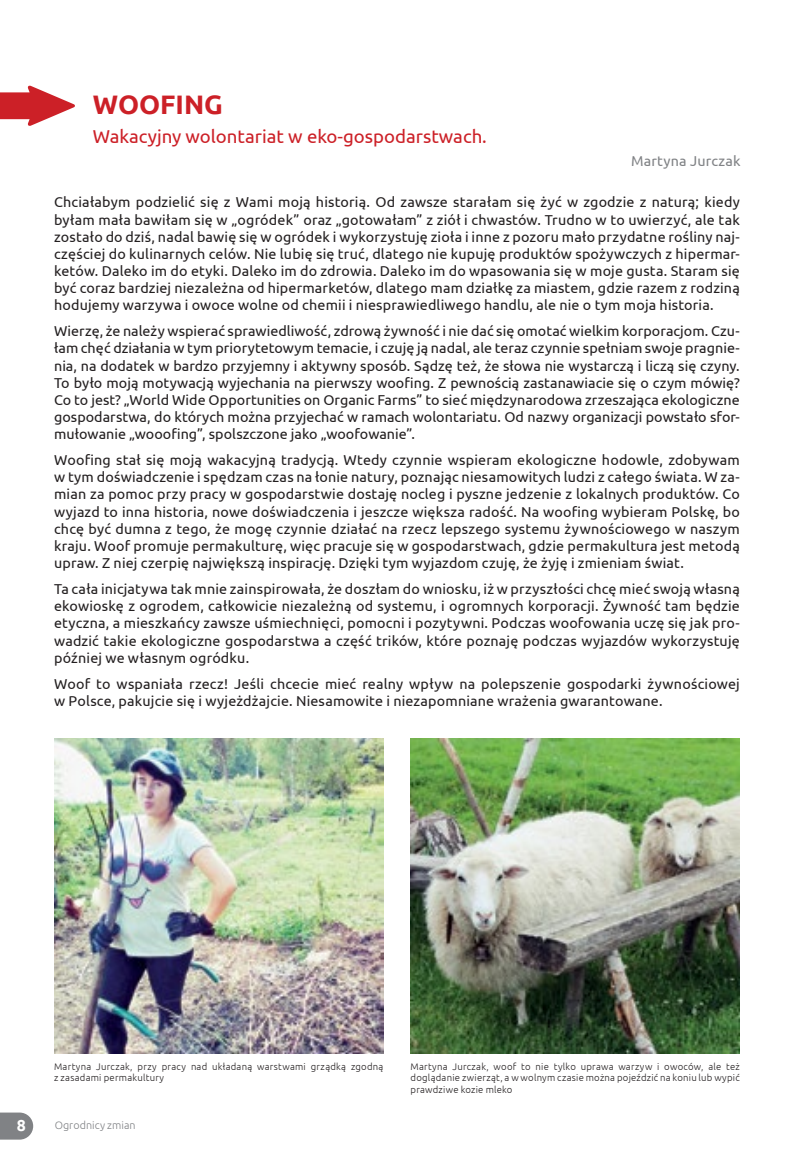
<style>
.page{position:relative;width:794px;height:1166px;background:#fff}
.page>*{position:absolute;margin:0;border:0;box-sizing:border-box;transform-origin:0 0}
.t1{font:700 26.78px "Ubuntu";color:#cc2027}
.t2{font:18.55px "Ubuntu";color:#cc2027}
.t3{font:700 15.92px "Ubuntu";color:#fff}
.t4{font:14.35px/17.2px "Ubuntu";letter-spacing:.01em;color:#231f20;text-align:justify}
.t5{font:14.35px "Ubuntu";letter-spacing:.015em;color:#808285}
.t6{font:300 10.67px "Ubuntu";letter-spacing:.005em;color:#808285}
.t7{font:300 9.62px/11.4px "Ubuntu";letter-spacing:.025em;color:#231f20}
</style>
<div class="page">
<svg style="left:0;top:1112px;width:33px;height:27px"></svg>
<svg style="left:0;top:86px;width:75px;height:40px"></svg>
<img style="left:54px;top:738px;width:329px;height:315px">
<img style="left:410px;top:738px;width:330px;height:315px">
<h1 class="t1" style="left:93px;top:88px;width:132px">WOOFING</h1>
<p class="t2" style="left:93px;top:125px;width:395px">Wakacyjny wolontariat w eko-gospodarstwach.</p>
<p class="t5" style="left:631px;top:152px;width:111px">Martyna Jurczak</p>
<p class="t4" style="left:54px;top:193px;width:687px">Chciałabym podzielić się z Wami moją historią. Od zawsze starałam się żyć w zgodzie z naturą; kiedy byłam mała bawiłam się w „ogródek” oraz „gotowałam” z ziół i chwastów. Trudno w to uwierzyć, ale tak zostało do dziś, nadal bawię się w ogródek i wykorzystuję zioła i inne z pozoru mało przydatne rośliny naj&shy;częściej do kulinarnych celów. Nie lubię się truć, dlatego nie kupuję produktów spożywczych z hipermar&shy;ketów. Daleko im do etyki. Daleko im do zdrowia. Daleko im do wpasowania się w moje gusta. Staram się być coraz bardziej niezależna od hipermarketów, dlatego mam działkę za miastem, gdzie razem z rodziną hodujemy warzywa i owoce wolne od chemii i niesprawiedliwego handlu, ale nie o tym moja historia.</p>
<p class="t4" style="left:54px;top:322px;width:687px">Wierzę, że należy wspierać sprawiedliwość, zdrową żywność i nie dać się omotać wielkim korporacjom. Czu&shy;łam chęć działania w tym priorytetowym temacie, i czuję ją nadal, ale teraz czynnie spełniam swoje pragnie&shy;nia, na dodatek w bardzo przyjemny i aktywny sposób. Sądzę też, że słowa nie wystarczą i liczą się czyny.<br>To było moją motywacją wyjechania na pierwszy woofing. Z pewnością zastanawiacie się o czym mówię?<br>Co to jest? „World Wide Opportunities on Organic Farms” to sieć międzynarodowa zrzeszająca ekologiczne gospodarstwa, do których można przyjechać w ramach wolontariatu. Od nazwy organizacji powstało sfor&shy;mułowanie „wooofing”, spolszczone jako „woofowanie”.</p>
<p class="t4" style="left:54px;top:451px;width:687px">Woofing stał się moją wakacyjną tradycją. Wtedy czynnie wspieram ekologiczne hodowle, zdobywam w tym doświadczenie i spędzam czas na łonie natury, poznając niesamowitych ludzi z całego świata. W za&shy;mian za pomoc przy pracy w gospodarstwie dostaję nocleg i pyszne jedzenie z lokalnych produktów. Co wyjazd to inna historia, nowe doświadczenia i jeszcze większa radość. Na woofing wybieram Polskę, bo chcę być dumna z tego, że mogę czynnie działać na rzecz lepszego systemu żywnościowego w naszym kraju. Woof promuje permakulturę, więc pracuje się w gospodarstwach, gdzie permakultura jest metodą upraw. Z niej czerpię największą inspirację. Dzięki tym wyjazdom czuję, że żyję i zmieniam świat.</p>
<p class="t4" style="left:54px;top:580px;width:687px">Ta cała inicjatywa tak mnie zainspirowała, że doszłam do wniosku, iż w przyszłości chcę mieć swoją własną ekowioskę z ogrodem, całkowicie niezależną od systemu, i ogromnych korporacji. Żywność tam będzie etyczna, a mieszkańcy zawsze uśmiechnięci, pomocni i pozytywni. Podczas woofowania uczę się jak pro&shy;wadzić takie ekologiczne gospodarstwa a część trików, które poznaję podczas wyjazdów wykorzystuję później we własnym ogródku.</p>
<p class="t4" style="left:54px;top:674px;width:687px">Woof to wspaniała rzecz! Jeśli chcecie mieć realny wpływ na polepszenie gospodarki żywnościowej w Polsce, pakujcie się i wyjeżdżajcie. Niesamowite i niezapomniane wrażenia gwarantowane.</p>
<p class="t7" style="left:54px;top:1060px;width:331px">Martyna Jurczak, przy pracy nad układaną warstwami grządką zgodną z zasadami permakultury</p>
<p class="t7" style="left:410px;top:1060px;width:331px;text-align:justify">Martyna Jurczak, woof to nie tylko uprawa warzyw i owoców, ale też doglądanie zwierząt, a w wolnym czasie można pojeździć na koniu lub wypić prawdziwe kozie mleko</p>
<p class="t3" style="left:17px;top:1115px;width:11px">8</p>
<p class="t6" style="left:55px;top:1119px;width:83px">Ogrodnicy zmian</p>
</div>
